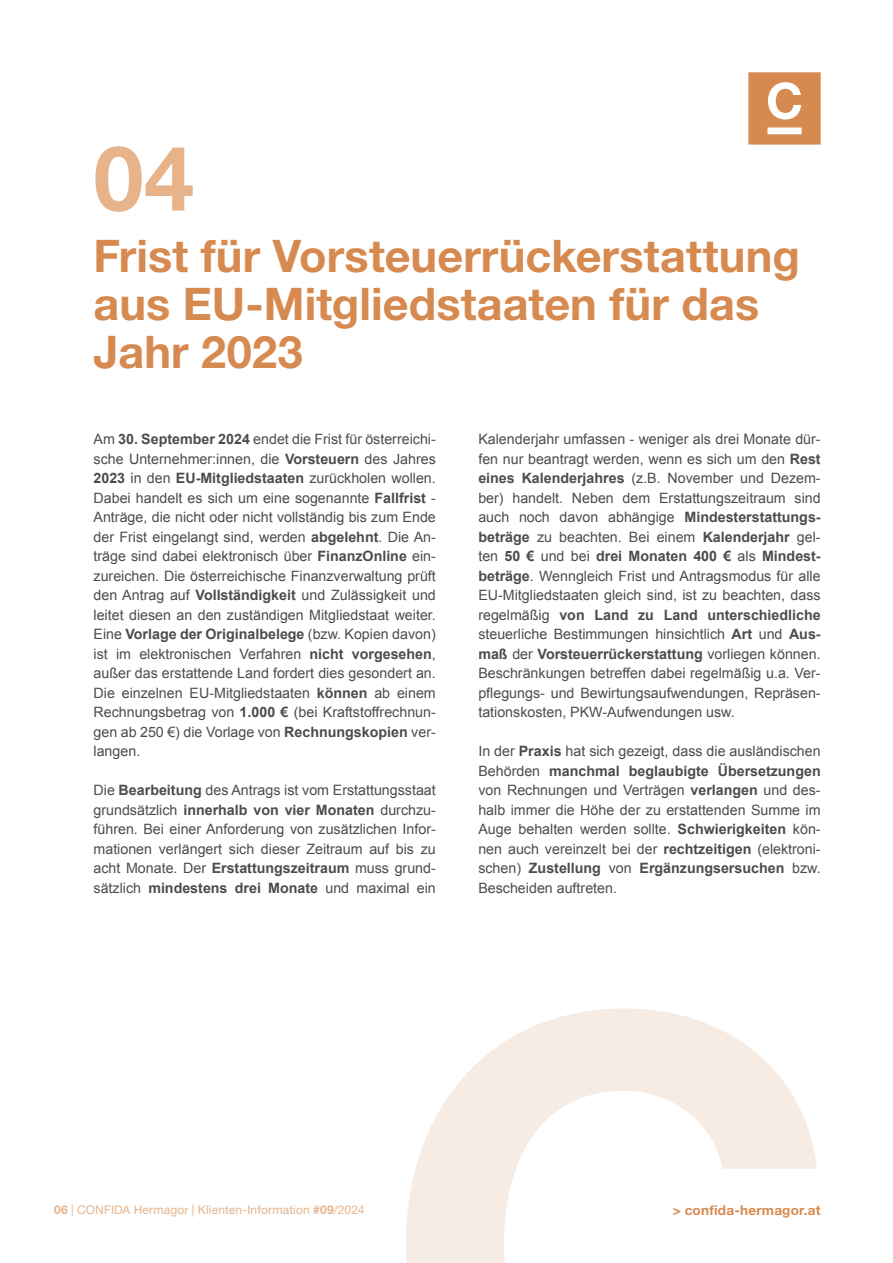
<style>
.page{position:relative;width:893px;height:1263px;background:#fff}
.page>*{position:absolute;margin:0;border:0;box-sizing:border-box;transform-origin:0 0}
.t1{font:700 90px "Helvetica Neue LT Std";color:#e6b38a}
.t2{font:700 45px/48px "Helvetica Neue LT Std";color:#d68a4f}
.bodytext{font:14.25px/19.5px "Arial";color:#4b4c4d;text-align:justify}
.t3{font:700 13.5px "Helvetica Neue LT Std";letter-spacing:.02em;color:#d68a4f}
.t4{font:12px "Helvetica Neue LT Std";letter-spacing:.015em;color:#e6b38a}
.s1{font-weight:700}
</style>
<div class="page">
<svg style="left:748px;top:72px;width:73px;height:73px;background:#dc9d6d"></svg>
<svg style="left:406px;top:1008px;width:411px;height:255px"></svg>
<p class="t1" style="left:94px;top:123px;width:102px">04</p>
<p class="t2" style="left:94px;top:230px;width:708px">Frist für Vorsteuerrückerstattung aus EU-Mitgliedstaaten für das<br>Jahr 2023</p>
<p class="bodytext" style="left:94px;top:429px;width:344px">Am <span class="s1">30. September 2024</span> endet die Frist für österreichi&shy;sche Unternehmer:innen, die <span class="s1">Vorsteuern</span> des Jahres <span class="s1">2023</span> in den <span class="s1">EU-Mitgliedstaaten</span> zurückholen wollen.<br>Dabei handelt es sich um eine sogenannte <span class="s1">Fallfrist</span> - Anträge, die nicht oder nicht vollständig bis zum Ende der Frist eingelangt sind, werden <span class="s1">abgelehnt</span>. Die An&shy;träge sind dabei elektronisch über <span class="s1">FinanzOnline</span> ein&shy;zureichen. Die österreichische Finanzverwaltung prüft den Antrag auf <span class="s1">Vollständigkeit</span> und Zulässigkeit und leitet diesen an den zuständigen Mitgliedstaat weiter.<br>Eine <span class="s1">Vorlage der Originalbelege</span> (bzw. Kopien davon) ist im elektronischen Verfahren <span class="s1">nicht vorgesehen</span>, außer das erstattende Land fordert dies gesondert an.<br>Die einzelnen EU-Mitgliedstaaten <span class="s1">können</span> ab einem Rechnungsbetrag von <span class="s1">1.000 €</span> (bei Kraftstoffrechnun&shy;gen ab 250 €) die Vorlage von <span class="s1">Rechnungskopien</span> ver&shy;langen.</p>
<p class="bodytext" style="left:94px;top:780px;width:344px">Die <span class="s1">Bearbeitung</span> des Antrags ist vom Erstattungsstaat grundsätzlich <span class="s1">innerhalb von vier Monaten</span> durchzu&shy;führen. Bei einer Anforderung von zusätzlichen Infor&shy;mationen verlängert sich dieser Zeitraum auf bis zu acht Monate. Der <span class="s1">Erstattungszeitraum</span> muss grund&shy;sätzlich <span class="s1">mindestens drei Monate</span> und maximal ein</p>
<p class="bodytext" style="left:478px;top:429px;width:344px">Kalenderjahr umfassen - weniger als drei Monate dür&shy;fen nur beantragt werden, wenn es sich um den <span class="s1">Rest eines Kalenderjahres</span> (z.B. November und Dezem&shy;ber) handelt. Neben dem Erstattungszeitraum sind auch noch davon abhängige <span class="s1">Mindesterstattungs&shy;beträge</span> zu beachten. Bei einem <span class="s1">Kalenderjahr</span> gel&shy;ten <span class="s1">50 €</span> und bei <span class="s1">drei Monaten 400 €</span> als <span class="s1">Mindest&shy;beträge</span>. Wenngleich Frist und Antragsmodus für alle EU-Mitgliedstaaten gleich sind, ist zu beachten, dass regelmäßig <span class="s1">von Land zu Land unterschiedliche </span>steuerliche Bestimmungen hinsichtlich <span class="s1">Art</span> und <span class="s1">Aus&shy;maß</span> der <span class="s1">Vorsteuerrückerstattung</span> vorliegen können.<br>Beschränkungen betreffen dabei regelmäßig u.a. Ver&shy;pflegungs- und Bewirtungsaufwendungen, Repräsen&shy;tationskosten, PKW-Aufwendungen usw.</p>
<p class="bodytext" style="left:478px;top:741px;width:344px">In der <span class="s1">Praxis</span> hat sich gezeigt, dass die ausländischen Behörden <span class="s1">manchmal beglaubigte Übersetzungen </span>von Rechnungen und Verträgen <span class="s1">verlangen</span> und des&shy;halb immer die Höhe der zu erstattenden Summe im Auge behalten werden sollte. <span class="s1">Schwierigkeiten</span> kön&shy;nen auch vereinzelt bei der <span class="s1">rechtzeitigen</span> (elektroni&shy;schen) <span class="s1">Zustellung</span> von <span class="s1">Ergänzungsersuchen</span> bzw.<br>Bescheiden auftreten.</p>
<p class="t4" style="left:54px;top:1203px;width:312px"><span class="s1">06</span> | CONFIDA Hermagor | Klienten-Information <span class="s1">#09</span>/2024</p>
<p class="t3" style="left:673px;top:1202px;width:149px">&gt; confida-hermagor.at</p>
</div>
